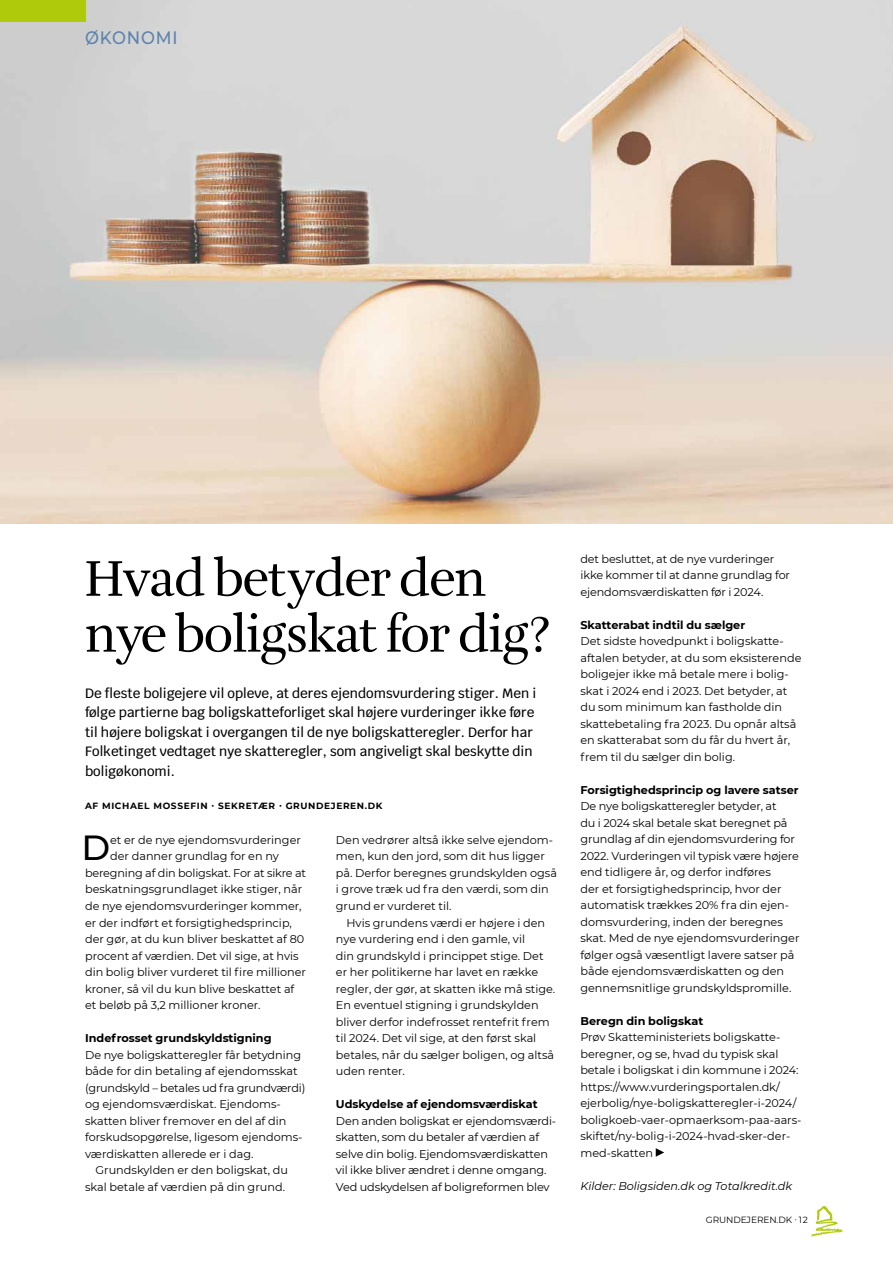
<style>
.page{position:relative;width:893px;height:1263px;background:#fff}
.page>*{position:absolute;margin:0;border:0;box-sizing:border-box;transform-origin:0 0}
.t1{font:52.05px/55.8px "Amalia";letter-spacing:-.02em;color:#000}
.t2{font:500 34.8px "Montserrat";color:#000}
.t3{font:500 18px "Montserrat";letter-spacing:.05em;color:#5c82ad;scale:.92 1}
.t4{font:500 13.5px/19.5px "Krub";color:#000}
.t5{font:11.25px/16.5px "Montserrat";color:#000}
.t6{font:700 11.25px "Montserrat";color:#000}
.t7{font:italic 11.25px "Montserrat";color:#000}
.t8{font:11.25px "Montserrat";letter-spacing:-.02em;color:#000}
.t9{font:700 9px "Montserrat";letter-spacing:.07em;color:#000}
.t10{font:9px "Montserrat";letter-spacing:-.01em;color:#000}
</style>
<div class="page">
<img style="left:811px;top:1206px;width:32px;height:31px">
<img style="left:0;top:0;width:893px;height:523px">
<div style="left:0;top:1px;width:85px;height:21px;background:#afca0b"></div>
<svg style="left:656px;top:1148px;width:8px;height:9px"></svg>
<h3 class="t3" style="left:85px;top:25px;width:102px">ØKONOMI</h3>
<h1 class="t1" style="left:85px;top:554px;width:467px">Hvad betyder den nye boligskat for dig?</h1>
<p class="t4" style="left:85px;top:683px;width:453px">De fleste boligejere vil opleve, at deres ejendomsvurdering stiger. Men i følge partierne bag boligskatteforliget skal højere vurderinger ikke føre til højere boligskat i overgangen til de nye boligskatteregler. Derfor har Folketinget vedtaget nye skatteregler, som angiveligt skal beskytte din boligøkonomi.</p>
<p class="t9" style="left:85px;top:800px;width:299px">AF MICHAEL MOSSEFIN · SEKRETÆR · GRUNDEJEREN.DK</p>
<h2 class="t2" style="left:81px;top:824px;width:30px">D</h2>
<p class="t5" style="left:110px;top:831px;width:192px">et er de nye ejendomsvurderinger</p>
<p class="t5" style="left:110px;top:848px;width:170px">der danner grundlag for en ny</p>
<p class="t5" style="left:85px;top:864px;width:223px">beregning af din boligskat. For at sikre at</p>
<p class="t5" style="left:85px;top:881px;width:219px">beskatningsgrundlaget ikke stiger, når</p>
<p class="t5" style="left:85px;top:897px;width:218px">de nye ejendomsvurderinger kommer,</p>
<p class="t5" style="left:85px;top:914px;width:208px">er der indført et forsigtighedsprincip,</p>
<p class="t5" style="left:85px;top:930px;width:221px">der gør, at du kun bliver beskattet af 80</p>
<p class="t5" style="left:85px;top:947px;width:215px">procent af værdien. Det vil sige, at hvis</p>
<p class="t5" style="left:85px;top:963px;width:223px">din bolig bliver vurderet til fire millioner</p>
<p class="t5" style="left:85px;top:980px;width:211px">kroner, så vil du kun blive beskattet af</p>
<p class="t5" style="left:85px;top:996px;width:177px">et beløb på 3,2 millioner kroner.</p>
<p class="t6" style="left:85px;top:1030px;width:188px">Indefrosset grundskyldstigning</p>
<p class="t5" style="left:85px;top:1046px;width:218px">De nye boligskatteregler får betydning</p>
<p class="t5" style="left:85px;top:1062px;width:214px">både for din betaling af ejendomsskat</p>
<p class="t8" style="left:85px;top:1080px;width:222px">(grundskyld – betales ud fra grundværdi)</p>
<p class="t5" style="left:85px;top:1095px;width:197px">og ejendomsværdiskat. Ejendoms-</p>
<p class="t5" style="left:85px;top:1112px;width:203px">skatten bliver fremover en del af din</p>
<p class="t5" style="left:85px;top:1128px;width:219px">forskudsopgørelse, ligesom ejendoms-</p>
<p class="t5" style="left:85px;top:1145px;width:170px">værdiskatten allerede er i dag.</p>
<p class="t5" style="left:96px;top:1161px;width:194px">Grundskylden er den boligskat, du</p>
<p class="t5" style="left:85px;top:1178px;width:202px">skal betale af værdien på din grund.</p>
<p class="t5" style="left:336px;top:831px;width:223px">Den vedrører altså ikke selve ejendom&shy;men, kun den jord, som dit hus ligger på. Derfor beregnes grundskylden også i grove træk ud fra den værdi, som din grund er vurderet til.</p>
<p class="t5" style="left:336px;top:914px;width:221px;text-indent:10px">Hvis grundens værdi er højere i den nye vurdering end i den gamle, vil<br>din grundskyld i princippet stige. Det er her politikerne har lavet en række regler, der gør, at skatten ikke må stige.<br>En eventuel stigning i grundskylden bliver derfor indefrosset rentefrit frem til 2024. Det vil sige, at den først skal betales, når du sælger boligen, og altså uden renter.</p>
<p class="t6" style="left:336px;top:1096px;width:203px">Udskydelse af ejendomsværdiskat</p>
<p class="t5" style="left:336px;top:1112px;width:222px">Den anden boligskat er ejendomsværdi&shy;skatten, som du betaler af værdien af selve din bolig. Ejendomsværdiskatten vil ikke bliver ændret i denne omgang.<br>Ved udskydelsen af boligreformen blev</p>
<p class="t5" style="left:580px;top:550px;width:211px">det besluttet, at de nye vurderinger ikke kommer til at danne grundlag for ejendomsværdiskatten før i 2024.</p>
<p class="t6" style="left:580px;top:617px;width:166px">Skatterabat indtil du sælger</p>
<p class="t5" style="left:580px;top:633px;width:223px">Det sidste hovedpunkt i boligskatte&shy;aftalen betyder, at du som eksisterende boligejer ikke må betale mere i bolig&shy;skat i 2024 end i 2023. Det betyder, at du som minimum kan fastholde din skattebetaling fra 2023. Du opnår altså en skatterabat som du får du hvert år, frem til du sælger din bolig.</p>
<p class="t6" style="left:580px;top:782px;width:220px">Forsigtighedsprincip og lavere satser</p>
<p class="t5" style="left:580px;top:798px;width:221px">De nye boligskatteregler betyder, at<br>du i 2024 skal betale skat beregnet på grundlag af din ejendomsvurdering for 2022. Vurderingen vil typisk være højere end tidligere år, og derfor indføres<br>der et forsigtighedsprincip, hvor der automatisk trækkes 20% fra din ejen&shy;domsvurdering, inden der beregnes skat. Med de nye ejendomsvurderinger følger også væsentligt lavere satser på både ejendomsværdiskatten og den gennemsnitlige grundskyldspromille.</p>
<p class="t6" style="left:580px;top:1013px;width:124px">Beregn din boligskat</p>
<p class="t5" style="left:580px;top:1029px;width:223px">Prøv Skatteministeriets boligskatte&shy;beregner, og se, hvad du typisk skal betale i boligskat i din kommune i 2024: https://www.vurderingsportalen.dk/ ejerbolig/nye-boligskatteregler-i-2024/ boligkoeb-vaer-opmaerksom-paa-aars&shy;skiftet/ny-bolig-i-2024-hvad-sker-der&shy;med-skatten</p>
<p class="t7" style="left:580px;top:1178px;width:213px">Kilder: Boligsiden.dk og Totalkredit.dk</p>
<p class="t10" style="left:706px;top:1213px;width:104px">GRUNDEJEREN.DK · 12</p>
</div>
